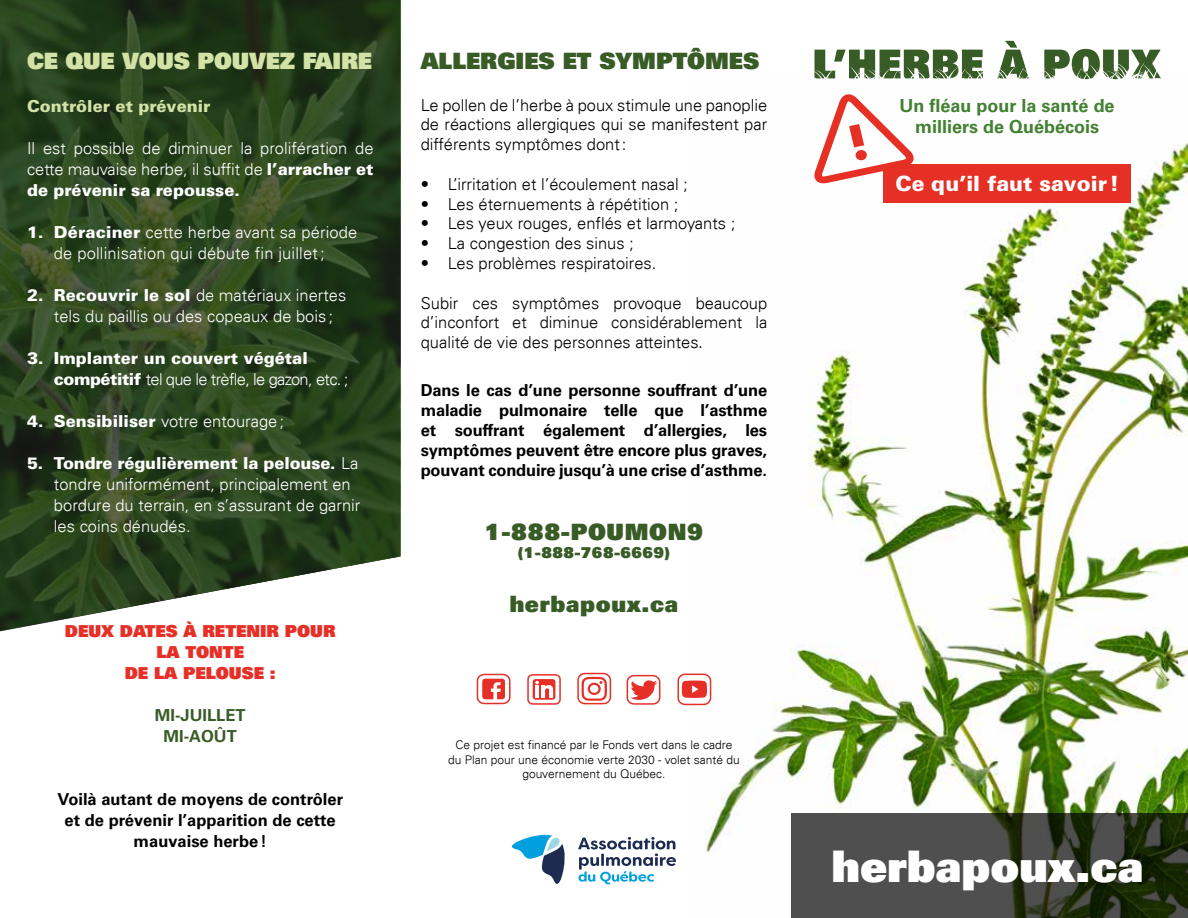
<style>
.page{position:relative;width:1188px;height:918px;background:#fff}
.page>*{position:absolute;margin:0;border:0;box-sizing:border-box;transform-origin:0 0}
.t1{font:43.5px "Univers LT 85 X Blk";color:#fff}
.t2{font:22.5px "Univers LT 85 X Blk";letter-spacing:.015em;color:#395c27}
.t3{font:22.5px "Univers LT 85 X Blk";letter-spacing:-.01em;color:#d3e2a6}
.t4{font:21px "Univers LT 75 Blk";color:#fff}
.t5{font:18px/21.6px "Univers LT 65 Bd";color:#428032;text-align:center}
.t6{font:300 16.5px/19.8px "Univers LT";color:#000;text-align:justify}
.t7{font:300 16.5px/21px "Univers LT";color:#fff}
.t8{font:16.5px/19.8px "Univers LT 65 Bd";color:#000;text-align:center}
.t9{font:16.5px "Univers LT 75 Blk";color:#fff}
.t10{font:16.5px/21px "Univers LT 85 X Blk";color:#e63027;text-align:center}
.t11{font:300 16.5px "Univers LT";letter-spacing:-.04em;color:#fff}
.t12{font:16.5px "Univers LT 75 Blk";color:#d3e2a6}
.t13{font:16.5px/21px "Univers LT 65 Bd";color:#395c27;text-align:center}
.t14{font:15px "Univers LT 85 X Blk";letter-spacing:.03em;color:#395c27}
.t15{font:300 12px/14.4px "Univers LT";color:#000;text-align:center}
.s1{font-family:"Univers LT 75 Blk";font-weight:400}
.s2{font-family:"Univers LT";font-weight:300}
.s3{font-family:"Montserrat";font-weight:400}
</style>
<div class="page">
<img style="left:706px;top:78px;width:482px;height:774px">
<div style="left:883px;top:164px;width:248px;height:39px;background:#e63026"></div>
<svg style="left:0;top:0;width:400px;height:632px;background:#364d2b"></svg>
<svg style="left:791px;top:813px;width:397px;height:105px;background:#40433a"></svg>
<svg style="left:626px;top:674px;width:35px;height:31px"></svg>
<svg style="left:577px;top:672px;width:35px;height:33px"></svg>
<svg style="left:476px;top:673px;width:35px;height:32px"></svg>
<div style="left:527px;top:674px;width:34px;height:31px;border:2px solid #e63027;border-radius:5px"></div>
<svg style="left:533px;top:679px;width:22px;height:21px"></svg>
<hr style="left:535px;top:685px;width:4px;height:13px;background:#fff">
<svg style="left:677px;top:631px;width:35px;height:75px"></svg>
<svg style="left:812px;top:94px;width:105px;height:91px"></svg>
<svg style="left:512px;top:835px;width:53px;height:49px"></svg>
<svg style="left:578px;top:837px;width:98px;height:47px"></svg>
<svg style="left:814px;top:50px;width:170px;height:29px"></svg>
<svg style="left:997px;top:41px;width:32px;height:37px"></svg>
<svg style="left:1044px;top:49px;width:117px;height:30px"></svg>
<h2 class="t3" style="left:27px;top:46px;width:347px">CE QUE VOUS POUVEZ FAIRE</h2>
<p class="t12" style="left:27px;top:95px;width:185px">Contrôler et prévenir</p>
<p class="t7" style="left:27px;top:137px;width:348px">Il est possible de diminuer la prolifération de cette mauvaise herbe, il suffit de <span class="s1">l’arracher et</span></p>
<p class="t9" style="left:27px;top:179px;width:214px">de prévenir sa repousse.</p>
<p class="t7" style="left:27px;top:221px;width:332px;text-align:center"><span class="s1">1. Déraciner</span> cette herbe avant sa période de pollinisation qui débute fin juillet;</p>
<p class="t7" style="left:54px;top:284px;width:294px;text-indent:-27px"><span class="s1">2. Recouvrir le sol</span> de matériaux inertes tels du paillis ou des copeaux de bois ;</p>
<p class="t9" style="left:27px;top:347px;width:282px">3. Implanter un couvert végétal</p>
<p class="t11" style="left:54px;top:369px;width:296px"><span class="s1">compétitif</span> tel que le trèfle, le gazon, etc. ;</p>
<p class="t7" style="left:27px;top:410px;width:259px"><span class="s1">4. Sensibiliser</span> votre entourage;</p>
<p class="t9" style="left:27px;top:452px;width:333px">5. Tondre régulièrement la pelouse. <span class="s2">La</span></p>
<p class="t7" style="left:54px;top:473px;width:308px">tondre uniformément, principalement en bordure du terrain, en s’assurant de garnir les coins dénudés.</p>
<p class="t10" style="left:65px;top:620px;width:272px">DEUX DATES À RETENIR POUR<br>LA TONTE<br>DE LA PELOUSE :</p>
<p class="t13" style="left:155px;top:705px;width:92px">MI-JUILLET<br>MI-AOÛT</p>
<p class="t8" style="left:57px;top:789px;width:287px;line-height:21px">Voilà autant de moyens de contrôler et de prévenir l’apparition de cette mauvaise herbe!</p>
<h2 class="t2" style="left:421px;top:46px;width:340px">ALLERGIES ET SYMPTÔMES</h2>
<p class="t6" style="left:421px;top:95px;width:348px">Le pollen de l’herbe à poux stimule une panoplie de réactions allergiques qui se manifestent par différents symptômes dont:</p>
<p class="t6" style="left:421px;top:174px;width:269px">• L’irritation et l’écoulement nasal ;</p>
<p class="t6" style="left:421px;top:194px;width:259px">• Les éternuements à répétition ;</p>
<p class="t6" style="left:421px;top:214px;width:316px">• Les yeux rouges, enflés et larmoyants ;</p>
<p class="t6" style="left:421px;top:233px;width:215px">• La congestion des sinus ;</p>
<p class="t6" style="left:421px;top:253px;width:237px">• Les problèmes respiratoires.</p>
<p class="t6" style="left:421px;top:293px;width:348px">Subir ces symptômes provoque beaucoup d’inconfort et diminue considérablement la qualité de vie des personnes atteintes<span class="s3">.</span></p>
<p class="t8" style="left:421px;top:381px;width:348px;text-align:justify">Dans le cas d’une personne souffrant d’une maladie pulmonaire telle que l’asthme et souffrant également d’allergies, les symptômes peuvent être encore plus graves, pouvant conduire jusqu’à une crise d’asthme.</p>
<h2 class="t2" style="left:485px;top:517px;width:220px">1-888-POUMON9</h2>
<p class="t14" style="left:518px;top:543px;width:154px">(1-888-768-6669)</p>
<h2 class="t2" style="left:510px;top:589px;width:170px">herbapoux.ca</h2>
<p class="t15" style="left:448px;top:738px;width:293px">Ce projet est financé par le Fonds vert dans le cadre du Plan pour une économie verte 2030 - volet santé du gouvernement du Québec.</p>
<p class="t5" style="left:900px;top:95px;width:217px">Un fléau pour la santé de milliers de Québécois</p>
<p class="t4" style="left:895px;top:170px;width:225px">Ce qu’il faut savoir !</p>
<h1 class="t1" style="left:832px;top:838px;width:313px">herbapoux.ca</h1>
</div>
